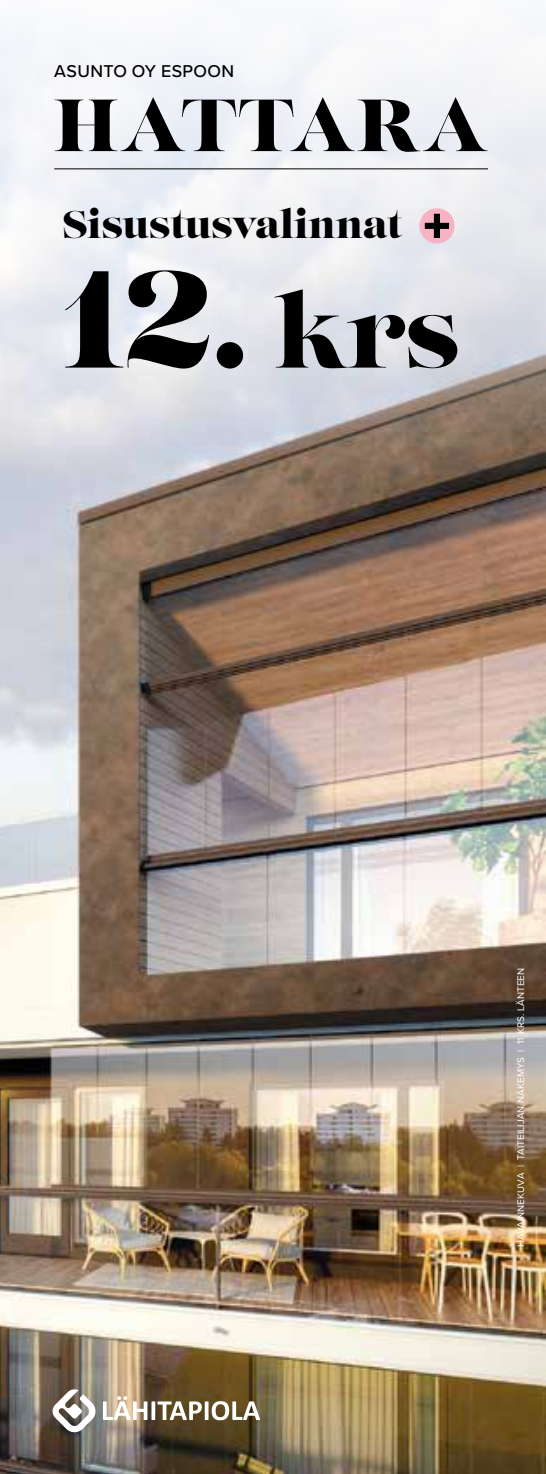
<style>
.page{position:relative;width:546px;height:1474px;background:#fff}
.page>*{position:absolute;margin:0;border:0;box-sizing:border-box;transform-origin:0 0}
.t1{font:137.55px "Lust";color:#000}
.t2{font:73.5px "Lust";letter-spacing:.03em;color:#000}
.t3{font:38.5px "Lust";color:#000}
.t4{font:500 17.68px "Proxima Nova";letter-spacing:.02em;color:#000}
.t5{font:9.97px "Proxima Nova";letter-spacing:.01em;color:#fff}
.s1{font-size:99.05px}
</style>
<div class="page">
<img style="left:0;top:482px;width:546px;height:991px">
<svg style="left:0;top:23px;width:546px;height:459px"></svg>
<hr style="left:54px;top:168px;width:434px;height:1px;background:#000">
<svg style="left:419px;top:208px;width:35px;height:35px"></svg>
<svg style="left:103px;top:1396px;width:157px;height:24px"></svg>
<svg style="left:52px;top:1388px;width:45px;height:45px"></svg>
<h3 class="t4" style="left:54px;top:58px;width:181px">ASUNTO OY ESPOON</h3>
<h2 class="t2" style="left:54px;top:81px;width:435px">HATTARA</h2>
<h3 class="t3" style="left:63px;top:201px;width:340px">Sisustusvalinnat</h3>
<h1 class="t1" style="left:63px;top:236px;width:398px">12. <span class="s1">krs</span></h1>
<p class="t5" style="left:516px;top:1247px;width:281px;rotate:-90deg">HAVAINNEKUVA | TAITEILIJAN NÄKEMYS | 11 KRS. LÄNTEEN</p>
</div>
